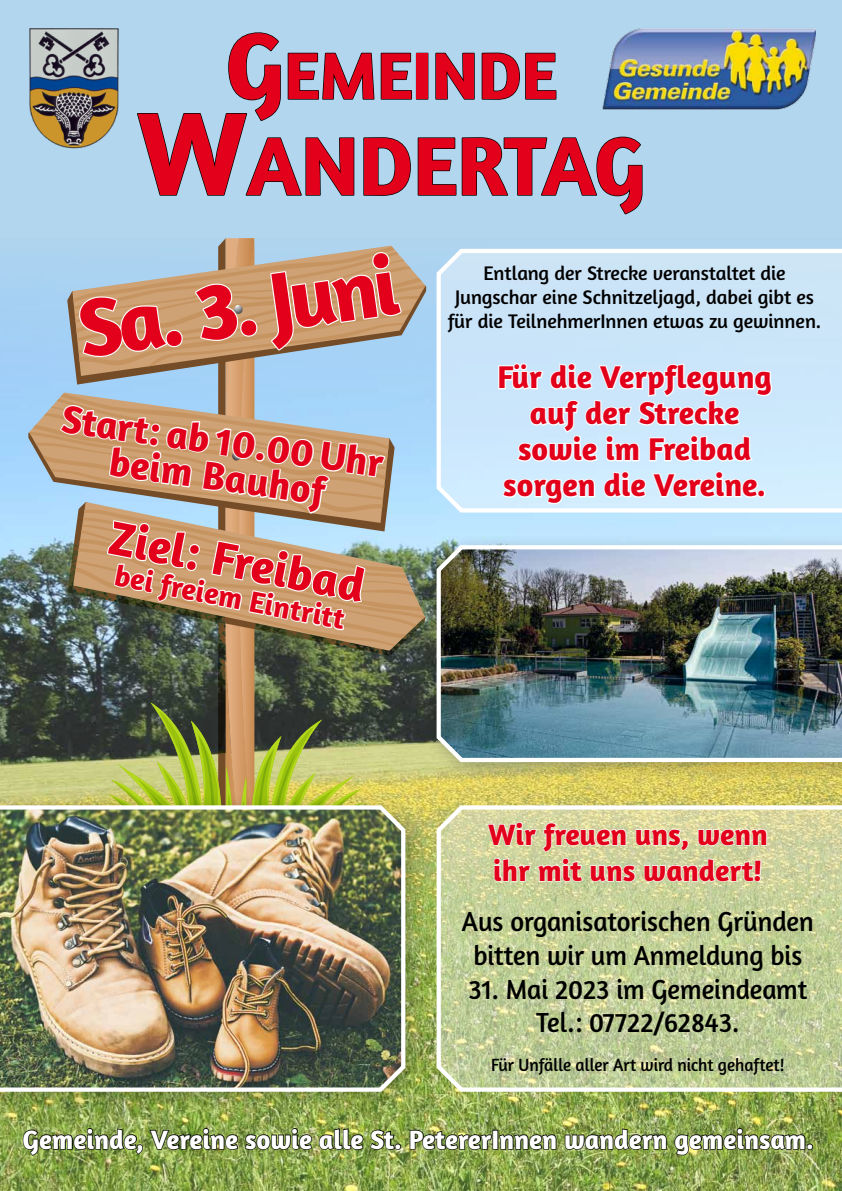
<style>
.page{position:relative;width:842px;height:1191px;background:#b1d6ee}
.page>*{position:absolute;margin:0;border:0;box-sizing:border-box;transform-origin:0 0}
.t1{font:700 84px "Amaranth";color:#e2001a}
.t2{font:700 84px "Amaranth";color:#e2001a}
.t3{font:700 67.2px "Amaranth";color:#e2001a}
.t4{font:700 48px "Amaranth";color:#e2001a}
.t5{font:700 40px/36px "Amaranth";color:#e2001a;text-align:center}
.t6{font:700 32px/36px "Amaranth";color:#e2001a;text-align:center}
.t7{font:700 30px/36px "Amaranth";color:#e2001a}
.t8{font:28px/33.6px "Amaranth";color:#000;text-align:center;scale:.95 1}
.t9{font:700 27px "Amaranth";color:#fff}
.t10{font:20px/24px "Amaranth";color:#000;text-align:center}
.t11{font:18px "Amaranth";color:#000;scale:.95 1}
.s1{font-size:96px}
.s2{font-size:120px}
</style>
<div class="page">
<img style="left:0;top:286px;width:842px;height:905px">
<svg style="left:137px;top:32px;width:506px;height:183px"></svg>
<img style="left:596px;top:28px;width:219px;height:92px">
<img style="left:29px;top:28px;width:90px;height:121px">
<img style="left:22px;top:1127px;width:379px;height:30px">
<img style="left:409px;top:1129px;width:148px;height:28px">
<svg style="left:564px;top:1127px;width:103px;height:30px;background:#6d7f3f"></svg>
<img style="left:674px;top:1127px;width:139px;height:30px">
<div style="left:425px;top:533px;width:417px;height:249px;background:#000;opacity:.25"></div>
<img style="left:434px;top:541px;width:408px;height:223px">
<svg style="left:434px;top:249px;width:408px;height:265px;background:#d3e9fa"></svg>
<svg style="left:434px;top:801px;width:408px;height:292px;background:#c7d19c"></svg>
<img style="left:28px;top:238px;width:398px;height:605px">
<div style="left:0;top:793px;width:425px;height:318px;background:#000;opacity:.25"></div>
<img style="left:0;top:801px;width:407px;height:292px">
<svg style="left:486px;top:821px;width:282px;height:62px;background:#dbddb3"></svg>
<h2 class="t3" style="left:226px;top:33px;width:333px"><span class="s1">G</span>EMEINDE</h2>
<h1 class="t1" style="left:137px;top:113px;width:503px"><span class="s2">W</span>ANDERTAG</h1>
<h1 class="t2" style="left:71px;top:277px;width:323px;rotate:-8deg">Sa. 3. Juni</h1>
<h3 class="t5" style="left:65px;top:399px;width:326px;rotate:8deg">Start: ab 10.00 Uhr beim Bauhof</h3>
<h3 class="t4" style="left:115px;top:507px;width:261px;rotate:11deg">Ziel: Freibad</h3>
<h3 class="t7" style="left:119px;top:556px;width:235px;rotate:11deg">bei freiem Eintritt</h3>
<p class="t10" style="left:448px;top:261px;width:375px">Entlang der Strecke veranstaltet die<br>Jungschar eine Schnitzeljagd, dabei gibt es für die TeilnehmerInnen etwas zu gewinnen.</p>
<h3 class="t6" style="left:497px;top:358px;width:276px">Für die Verpflegung auf der Strecke sowie im Freibad sorgen die Vereine.</h3>
<h3 class="t7" style="left:488px;top:815px;width:281px">Wir freuen uns, wenn ihr mit uns wandert!</h3>
<h3 class="t8" style="left:462px;top:904px;width:372px">Aus organisatorischen Gründen bitten wir um Anmeldung bis</h3>
<h3 class="t8" style="left:468px;top:971px;width:358px">31. Mai 2023 im Gemeindeamt<br>Tel.: 07722/62843.</h3>
<p class="t11" style="left:491px;top:1053px;width:310px">Für Unfälle aller Art wird nicht gehaftet!</p>
<h3 class="t9" style="left:23px;top:1122px;width:793px">Gemeinde, Vereine sowie alle St. PetererInnen wandern gemeinsam.</h3>
</div>
